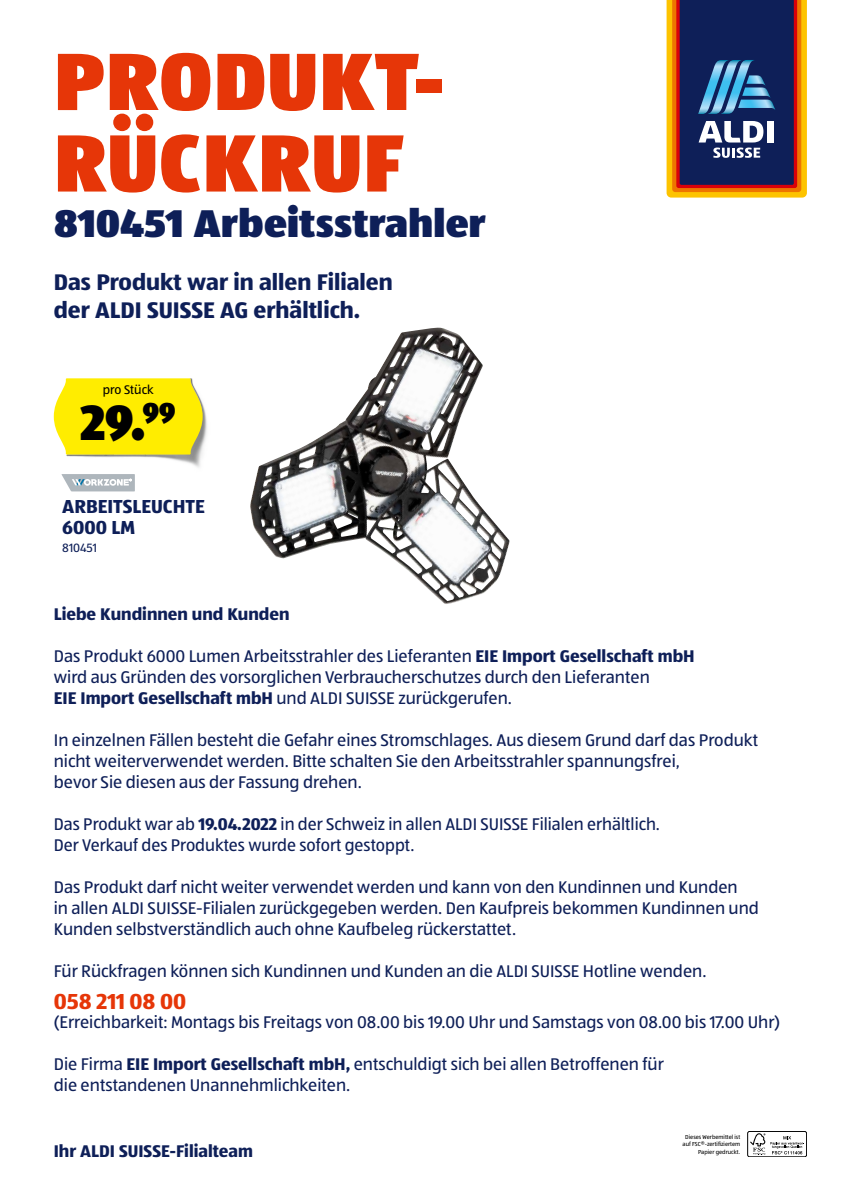
<style>
.page{position:relative;width:842px;height:1192px;background:#fff}
.page>*{position:absolute;margin:0;border:0;box-sizing:border-box;transform-origin:0 0}
.t1{font:900 84.15px/81.5px "ALDISUEDOT";letter-spacing:.01em;color:#e63608}
.t2{font:900 51.5px "ALDISUEDOT";color:#000;scale:.95 1}
.t3{font:900 40.1px "ALDISUEDOT";letter-spacing:.01em;color:#0e1f58}
.t4{font:700 23.4px/28.1px "ALDISUEDOT";color:#0e1f58}
.t5{font:700 22.5px "ALDISUEDOT";color:#e63608}
.t6{font:700 19.5px/21px "ALDISUEDOT";color:#0e1f58}
.t7{font:17.55px/21.1px "ALDISUEDOT";color:#0e1f58}
.t8{font:700 17.55px "ALDISUEDOT";color:#0e1f58}
.t9{font:12.9px "ALDISUEDOT";color:#000}
.t10{font:12.5px "ALDISUEDOT";color:#0e1f58}
.t11{font:6px/7.2px "ALDISUEDOT";color:#000;text-align:right}
.s1{font-weight:700}
</style>
<div class="page">
<svg style="left:666px;top:0;width:141px;height:198px;background:#564c58"></svg>
<div style="left:747px;top:1131px;width:60px;height:26px;border:1px solid #000;border-radius:2px"></div>
<svg style="left:750px;top:1133px;width:54px;height:22px"></svg>
<img style="left:66px;top:405px;width:141px;height:63px">
<svg style="left:54px;top:378px;width:149px;height:77px;background:#fceb12"></svg>
<img style="left:250px;top:328px;width:260px;height:276px">
<svg style="left:61px;top:474px;width:74px;height:17px"></svg>
<h1 class="t1" style="left:54px;top:39px;width:392px">PRODUKT-<br>RÜCKRUF</h1>
<h3 class="t3" style="left:54px;top:195px;width:434px">810451 Arbeitsstrahler</h3>
<h3 class="t4" style="left:54px;top:268px;width:340px">Das Produkt war in allen Filialen der ALDI SUISSE AG erhältlich.</h3>
<p class="t9" style="left:103px;top:381px;width:52px">pro Stück</p>
<h2 class="t2" style="left:81px;top:386px;width:102px">29.<sup>99</sup></h2>
<p class="t6" style="left:62px;top:496px;width:144px">ARBEITSLEUCHTE<br>6000 LM</p>
<p class="t10" style="left:62px;top:539px;width:36px">810451</p>
<p class="t8" style="left:54px;top:602px;width:237px">Liebe Kundinnen und Kunden</p>
<p class="t7" style="left:54px;top:645px;width:642px">Das Produkt 6000 Lumen Arbeitsstrahler des Lieferanten <span class="s1">EIE Import Gesellschaft mbH </span>wird aus Gründen des vorsorglichen Verbraucherschutzes durch den Lieferanten<br><span class="s1">EIE Import Gesellschaft mbH</span> und ALDI SUISSE zurückgerufen.</p>
<p class="t7" style="left:54px;top:729px;width:706px">In einzelnen Fällen besteht die Gefahr eines Stromschlages. Aus diesem Grund darf das Produkt nicht weiterverwendet werden. Bitte schalten Sie den Arbeitsstrahler spannungsfrei,<br>bevor Sie diesen aus der Fassung drehen.</p>
<p class="t7" style="left:54px;top:813px;width:608px">Das Produkt war ab <span class="s1">19.04.2022</span> in der Schweiz in allen ALDI SUISSE Filialen erhältlich.<br>Der Verkauf des Produktes wurde sofort gestoppt.</p>
<p class="t7" style="left:54px;top:876px;width:707px">Das Produkt darf nicht weiter verwendet werden und kann von den Kundinnen und Kunden<br>in allen ALDI SUISSE-Filialen zurückgegeben werden. Den Kaufpreis bekommen Kundinnen und<br>Kunden selbstverständlich auch ohne Kaufbeleg rückerstattet.</p>
<p class="t7" style="left:54px;top:960px;width:654px">Für Rückfragen können sich Kundinnen und Kunden an die ALDI SUISSE Hotline wenden.</p>
<p class="t5" style="left:54px;top:986px;width:134px">058 211 08 00</p>
<p class="t7" style="left:54px;top:1011px;width:728px">(Erreichbarkeit: Montags bis Freitags von 08.00 bis 19.00 Uhr und Samstags von 08.00 bis 17.00 Uhr)</p>
<p class="t7" style="left:54px;top:1053px;width:611px">Die Firma <span class="s1">EIE Import Gesellschaft mbH,</span> entschuldigt sich bei allen Betroffenen für die entstandenen Unannehmlichkeiten.</p>
<p class="t8" style="left:54px;top:1139px;width:201px">Ihr ALDI SUISSE-Filialteam</p>
<p class="t11" style="left:683px;top:1133px;width:59px">Dieses Werbemittel ist auf FSC®-zertifiziertem<br>Papier gedruckt.</p>
</div>
